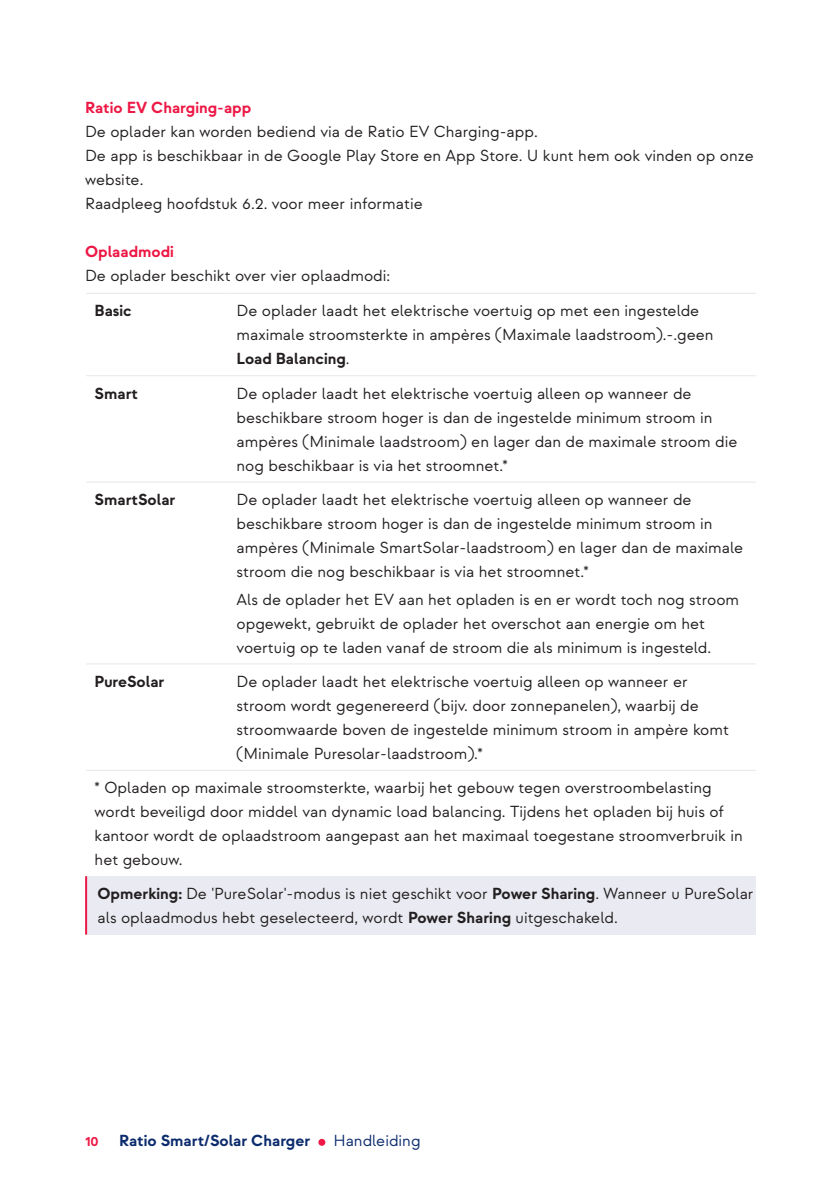
<style>
.page{position:relative;width:840px;height:1191px;background:#fff}
.page>*{position:absolute;margin:0;border:0;box-sizing:border-box;transform-origin:0 0}
.body_3{font:16px/24px "Strawford";color:#231f20}
.body_1_VarA{font:16px/24px "Strawford";color:#231f20}
.heading_3{font:700 16px "Strawford";color:#ed1845}
.body_3_VarB{font:700 16px "Strawford";color:#231f20}
.t1{font:700 16px "Strawford";color:#0d2c6e}
.t2{font:16px "Strawford";color:#0d2c6e}
.t3{font:700 14px "Strawford";color:#ed1845}
.s1{font-weight:700}
</style>
<div class="page">
<div style="left:318px;top:1138px;width:7px;height:7px;background:#ed1845;border-radius:50%"></div>
<div style="left:86px;top:876px;width:669px;height:58px;background:#eaebf2"></div>
<hr style="left:86px;top:293px;width:142px;height:1px;background:#e6e7e9">
<hr style="left:228px;top:293px;width:527px;height:1px;background:#e6e7e9">
<hr style="left:86px;top:375px;width:142px;height:1px;background:#e6e7e9">
<hr style="left:228px;top:375px;width:527px;height:1px;background:#e6e7e9">
<hr style="left:86px;top:481px;width:142px;height:1px;background:#e6e7e9">
<hr style="left:228px;top:481px;width:527px;height:1px;background:#e6e7e9">
<hr style="left:86px;top:663px;width:142px;height:1px;background:#e6e7e9">
<hr style="left:228px;top:663px;width:527px;height:1px;background:#e6e7e9">
<hr style="left:86px;top:770px;width:142px;height:1px;background:#e6e7e9">
<hr style="left:228px;top:770px;width:527px;height:1px;background:#e6e7e9">
<hr style="left:85px;top:876px;width:2px;height:58px;background:#ed1845">
<p class="heading_3" style="left:85px;top:98px;width:168px">Ratio EV Charging-app</p>
<p class="body_1_VarA" style="left:85px;top:120px;width:454px">De oplader kan worden bediend via de Ratio EV Charging-app.</p>
<p class="body_1_VarA" style="left:85px;top:144px;width:669px">De app is beschikbaar in de Google Play Store en App Store. U kunt hem ook vinden op onze website.</p>
<p class="body_1_VarA" style="left:85px;top:192px;width:339px">Raadpleeg hoofdstuk 6.2. voor meer informatie</p>
<p class="heading_3" style="left:85px;top:242px;width:90px">Oplaadmodi</p>
<p class="body_1_VarA" style="left:85px;top:264px;width:306px">De oplader beschikt over vier oplaadmodi:</p>
<p class="body_3_VarB" style="left:95px;top:301px;width:38px">Basic</p>
<p class="body_3" style="left:236px;top:299px;width:478px">De oplader laadt het elektrische voertuig op met een ingestelde maximale stroomsterkte in ampères (Maximale laadstroom).-.geen<br><span class="s1">Load Balancing</span>.</p>
<p class="body_3_VarB" style="left:95px;top:383px;width:45px">Smart</p>
<p class="body_3" style="left:236px;top:381px;width:502px">De oplader laadt het elektrische voertuig alleen op wanneer de beschikbare stroom hoger is dan de ingestelde minimum stroom in ampères (Minimale laadstroom) en lager dan de maximale stroom die nog beschikbaar is via het stroomnet.*</p>
<p class="body_3_VarB" style="left:95px;top:490px;width:82px">SmartSolar</p>
<p class="body_3" style="left:236px;top:488px;width:508px">De oplader laadt het elektrische voertuig alleen op wanneer de beschikbare stroom hoger is dan de ingestelde minimum stroom in ampères (Minimale SmartSolar-laadstroom) en lager dan de maximale stroom die nog beschikbaar is via het stroomnet.*</p>
<p class="body_3" style="left:236px;top:587px;width:504px">Als de oplader het EV aan het opladen is en er wordt toch nog stroom opgewekt, gebruikt de oplader het overschot aan energie om het voertuig op te laden vanaf de stroom die als minimum is ingesteld.</p>
<p class="body_3_VarB" style="left:95px;top:671px;width:71px">PureSolar</p>
<p class="body_3" style="left:236px;top:670px;width:493px">De oplader laadt het elektrische voertuig alleen op wanneer er stroom wordt gegenereerd (bijv. door zonnepanelen), waarbij de stroomwaarde boven de ingestelde minimum stroom in ampère komt (Minimale Puresolar-laadstroom).*</p>
<p class="body_3" style="left:95px;top:776px;width:649px">* Opladen op maximale stroomsterkte, waarbij het gebouw tegen overstroombelasting wordt beveiligd door middel van dynamic load balancing. Tijdens het opladen bij huis of kantoor wordt de oplaadstroom aangepast aan het maximaal toegestane stroomverbruik in het gebouw.</p>
<p class="body_3" style="left:97px;top:882px;width:657px"><span class="s1">Opmerking:</span> De 'PureSolar'-modus is niet geschikt voor <span class="s1">Power Sharing</span>. Wanneer u PureSolar als oplaadmodus hebt geselecteerd, wordt <span class="s1">Power Sharing</span> uitgeschakeld.</p>
<p class="t3" style="left:85px;top:1132px;width:15px">10</p>
<p class="t1" style="left:119px;top:1130px;width:192px">Ratio Smart/Solar Charger</p>
<p class="t2" style="left:333px;top:1130px;width:89px">Handleiding</p>
</div>
